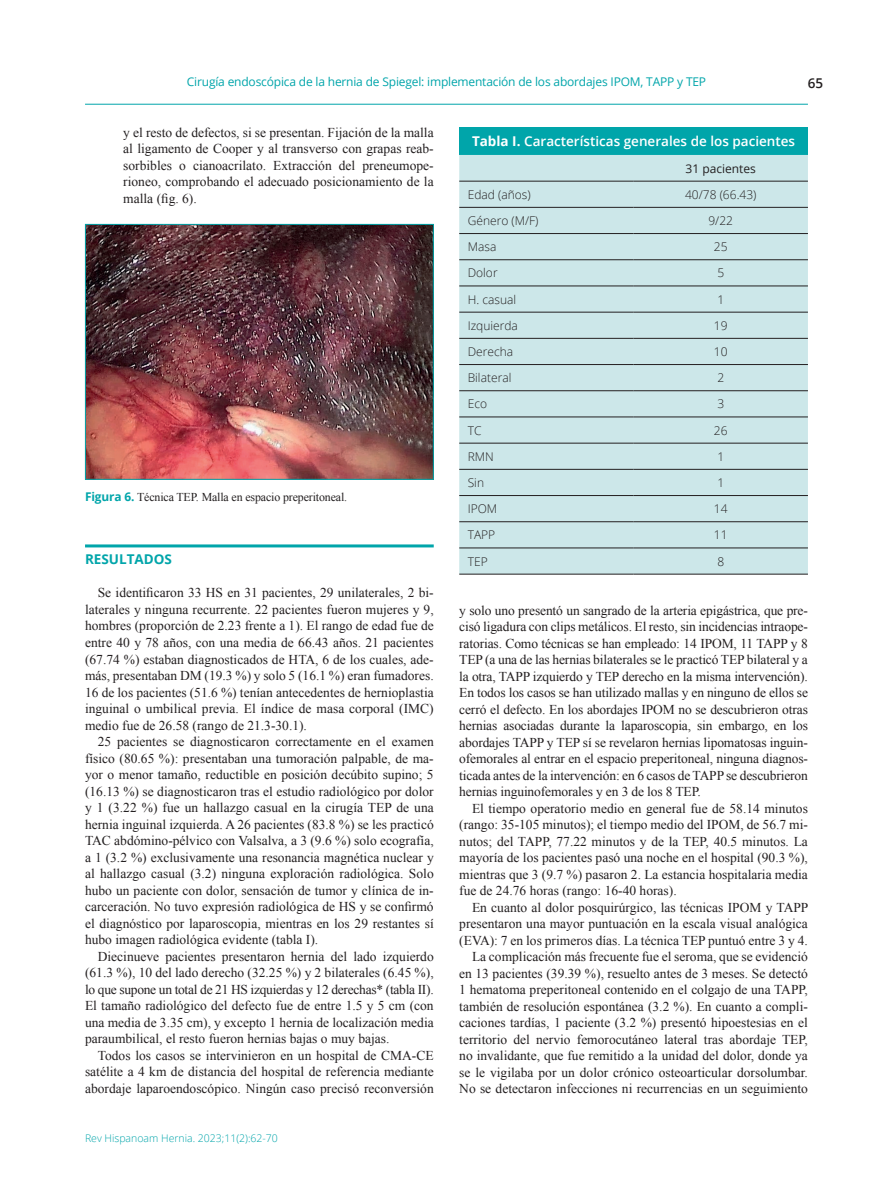
<style>
.page{position:relative;width:893px;height:1191px;background:#fff}
.page>*{position:absolute;margin:0;border:0;box-sizing:border-box;transform-origin:0 0}
.Texto_base{font:13.5px/16.5px "Times New Roman";color:#231f20;text-align:justify}
.Titulo{font:600 13.5px "Open Sans";color:#fff}
.Ladillo_1{font:700 13.5px "Open Sans";color:#00a5aa}
.t1{font:600 13.5px "Open Sans";color:#231f20}
.Interior_Izquierda{font:300 12px "Open Sans";color:#231f20}
.t2{font:12px "Open Sans";letter-spacing:-.015em;color:#00a5aa}
.Pie_figura{font:12px "Times New Roman";letter-spacing:-.01em;color:#231f20}
.Interior_Centro{font:300 12px "Open Sans";color:#231f20}
.Cabecera_Subcabecera{font:12px "Open Sans";color:#231f20}
.t3{font:300 10.5px "Open Sans";color:#00a5aa}
.s1{font-family:"Open Sans";font-weight:700;color:#00a5aa}
.s2{font-weight:700}
</style>
<div class="page">
<hr style="left:85px;top:104px;width:723px;height:1px;background:#00a5aa">
<img style="left:87px;top:226px;width:345px;height:252px">
<div style="left:85px;top:224px;width:349px;height:256px;border:1px solid #00a5aa"></div>
<hr style="left:85px;top:544px;width:349px;height:3px;background:#00a5aa">
<div style="left:459px;top:128px;width:349px;height:27px;background:#00a5aa"></div>
<div style="left:459px;top:155px;width:349px;height:419px;background:#cce7e9"></div>
<hr style="left:459px;top:181px;width:175px;height:1px;background:#231f20">
<hr style="left:634px;top:181px;width:174px;height:1px;background:#231f20">
<hr style="left:459px;top:207px;width:175px;height:1px;background:#231f20">
<hr style="left:634px;top:207px;width:174px;height:1px;background:#231f20">
<hr style="left:459px;top:233px;width:175px;height:1px;background:#231f20">
<hr style="left:634px;top:233px;width:174px;height:1px;background:#231f20">
<hr style="left:459px;top:259px;width:175px;height:1px;background:#231f20">
<hr style="left:634px;top:259px;width:174px;height:1px;background:#231f20">
<hr style="left:459px;top:285px;width:175px;height:1px;background:#231f20">
<hr style="left:634px;top:285px;width:174px;height:1px;background:#231f20">
<hr style="left:459px;top:312px;width:175px;height:1px;background:#231f20">
<hr style="left:634px;top:312px;width:174px;height:1px;background:#231f20">
<hr style="left:459px;top:338px;width:175px;height:1px;background:#231f20">
<hr style="left:634px;top:338px;width:174px;height:1px;background:#231f20">
<hr style="left:459px;top:364px;width:175px;height:1px;background:#231f20">
<hr style="left:634px;top:364px;width:174px;height:1px;background:#231f20">
<hr style="left:459px;top:390px;width:175px;height:1px;background:#231f20">
<hr style="left:634px;top:390px;width:174px;height:1px;background:#231f20">
<hr style="left:459px;top:416px;width:175px;height:1px;background:#231f20">
<hr style="left:634px;top:416px;width:174px;height:1px;background:#231f20">
<hr style="left:459px;top:443px;width:175px;height:1px;background:#231f20">
<hr style="left:634px;top:443px;width:174px;height:1px;background:#231f20">
<hr style="left:459px;top:469px;width:175px;height:1px;background:#231f20">
<hr style="left:634px;top:469px;width:174px;height:1px;background:#231f20">
<hr style="left:459px;top:495px;width:175px;height:1px;background:#231f20">
<hr style="left:634px;top:495px;width:174px;height:1px;background:#231f20">
<hr style="left:459px;top:521px;width:175px;height:1px;background:#231f20">
<hr style="left:634px;top:521px;width:174px;height:1px;background:#231f20">
<hr style="left:459px;top:547px;width:175px;height:1px;background:#231f20">
<hr style="left:634px;top:547px;width:174px;height:1px;background:#231f20">
<hr style="left:459px;top:574px;width:175px;height:1px;background:#231f20">
<hr style="left:634px;top:574px;width:174px;height:1px;background:#231f20">
<p class="t2" style="left:187px;top:74px;width:521px">Cirugía endoscópica de la hernia de Spiegel: implementación de los abordajes IPOM, TAPP y TEP</p>
<p class="t1" style="left:808px;top:74px;width:17px">65</p>
<p class="Texto_base" style="left:123px;top:124px;width:312px">y el resto de defectos, si se presentan. Fijación de la malla al ligamento de Cooper y al transverso con grapas reab&shy;sorbibles o cianoacrilato. Extracción del preneumope&shy;rioneo, comprobando el adecuado posicionamiento de la malla (fig. 6).</p>
<p class="Pie_figura" style="left:85px;top:489px;width:264px"><span class="s1">Figura 6.</span> Técnica TEP. Malla en espacio preperitoneal.</p>
<p class="Ladillo_1" style="left:85px;top:550px;width:89px">RESULTADOS</p>
<p class="Texto_base" style="left:85px;top:584px;width:350px;text-indent:13px">Se identificaron 33 HS en 31 pacientes, 29 unilaterales, 2 bi&shy;laterales y ninguna recurrente. 22 pacientes fueron mujeres y 9, hombres (proporción de 2.23 frente a 1). El rango de edad fue de entre 40 y 78 años, con una media de 66.43 años. 21 pacientes (67.74 %) estaban diagnosticados de HTA, 6 de los cuales, ade&shy;más, presentaban DM (19.3 %) y solo 5 (16.1 %) eran fumadores.<br>16 de los pacientes (51.6 %) tenían antecedentes de hernioplastia inguinal o umbilical previa. El índice de masa corporal (IMC) medio fue de 26.58 (rango de 21.3-30.1).</p>
<p class="Texto_base" style="left:85px;top:733px;width:350px;text-indent:13px">25 pacientes se diagnosticaron correctamente en el examen físico (80.65 %): presentaban una tumoración palpable, de ma&shy;yor o menor tamaño, reductible en posición decúbito supino; 5 (16.13 %) se diagnosticaron tras el estudio radiológico por dolor y 1 (3.22 %) fue un hallazgo casual en la cirugía TEP de una hernia inguinal izquierda. A 26 pacientes (83.8 %) se les practicó TAC abdómino-pélvico con Valsalva, a 3 (9.6 %) solo ecografía, a 1 (3.2 %) exclusivamente una resonancia magnética nuclear y al hallazgo casual (3.2) ninguna exploración radiológica. Solo hubo un paciente con dolor, sensación de tumor y clínica de in&shy;carceración. No tuvo expresión radiológica de HS y se confirmó el diagnóstico por laparoscopia, mientras en los 29 restantes sí hubo imagen radiológica evidente (tabla I).</p>
<p class="Texto_base" style="left:85px;top:947px;width:350px;text-indent:13px">Diecinueve pacientes presentaron hernia del lado izquierdo (61.3 %), 10 del lado derecho (32.25 %) y 2 bilaterales (6.45 %), lo que supone un total de 21 HS izquierdas y 12 derechas* (tabla II).<br>El tamaño radiológico del defecto fue de entre 1.5 y 5 cm (con una media de 3.35 cm), y excepto 1 hernia de localización media paraumbilical, el resto fueron hernias bajas o muy bajas.</p>
<p class="Texto_base" style="left:85px;top:1046px;width:350px;text-indent:13px">Todos los casos se intervinieron en un hospital de CMA-CE satélite a 4 km de distancia del hospital de referencia mediante abordaje laparoendoscópico. Ningún caso precisó reconversión</p>
<p class="t3" style="left:85px;top:1130px;width:194px">Rev Hispanoam Hernia. 2023;11(2):62-70</p>
<p class="Titulo" style="left:472px;top:132px;width:325px"><span class="s2">Tabla I.</span> Características generales de los pacientes</p>
<p class="Cabecera_Subcabecera" style="left:686px;top:160px;width:72px">31 pacientes</p>
<p class="Interior_Izquierda" style="left:468px;top:186px;width:64px">Edad (años)</p>
<p class="Interior_Centro" style="left:685px;top:186px;width:73px">40/78 (66.43)</p>
<p class="Interior_Izquierda" style="left:468px;top:212px;width:72px">Género (M/F)</p>
<p class="Interior_Centro" style="left:708px;top:212px;width:26px">9/22</p>
<p class="Interior_Izquierda" style="left:468px;top:239px;width:30px">Masa</p>
<p class="Interior_Centro" style="left:714px;top:239px;width:15px">25</p>
<p class="Interior_Izquierda" style="left:468px;top:265px;width:31px">Dolor</p>
<p class="Interior_Centro" style="left:717px;top:265px;width:8px">5</p>
<p class="Interior_Izquierda" style="left:468px;top:291px;width:50px">H. casual</p>
<p class="Interior_Centro" style="left:717px;top:291px;width:8px">1</p>
<p class="Interior_Izquierda" style="left:468px;top:317px;width:52px">Izquierda</p>
<p class="Interior_Centro" style="left:714px;top:317px;width:15px">19</p>
<p class="Interior_Izquierda" style="left:468px;top:343px;width:47px">Derecha</p>
<p class="Interior_Centro" style="left:714px;top:343px;width:15px">10</p>
<p class="Interior_Izquierda" style="left:468px;top:370px;width:45px">Bilateral</p>
<p class="Interior_Centro" style="left:717px;top:370px;width:8px">2</p>
<p class="Interior_Izquierda" style="left:468px;top:396px;width:21px">Eco</p>
<p class="Interior_Centro" style="left:717px;top:396px;width:8px">3</p>
<p class="Interior_Izquierda" style="left:468px;top:422px;width:15px">TC</p>
<p class="Interior_Centro" style="left:714px;top:422px;width:15px">26</p>
<p class="Interior_Izquierda" style="left:468px;top:448px;width:28px">RMN</p>
<p class="Interior_Centro" style="left:717px;top:448px;width:8px">1</p>
<p class="Interior_Izquierda" style="left:468px;top:474px;width:18px">Sin</p>
<p class="Interior_Centro" style="left:717px;top:474px;width:8px">1</p>
<p class="Interior_Izquierda" style="left:468px;top:500px;width:31px">IPOM</p>
<p class="Interior_Centro" style="left:714px;top:500px;width:15px">14</p>
<p class="Interior_Izquierda" style="left:468px;top:527px;width:29px">TAPP</p>
<p class="Interior_Centro" style="left:714px;top:527px;width:15px">11</p>
<p class="Interior_Izquierda" style="left:468px;top:553px;width:21px">TEP</p>
<p class="Interior_Centro" style="left:717px;top:553px;width:8px">8</p>
<p class="Texto_base" style="left:459px;top:602px;width:350px">y solo uno presentó un sangrado de la arteria epigástrica, que pre&shy;cisó ligadura con clips metálicos. El resto, sin incidencias intraope&shy;ratorias. Como técnicas se han empleado: 14 IPOM, 11 TAPP y 8<br>TEP (a una de las hernias bilaterales se le practicó TEP bilateral y a la otra, TAPP izquierdo y TEP derecho en la misma intervención).<br>En todos los casos se han utilizado mallas y en ninguno de ellos se cerró el defecto. En los abordajes IPOM no se descubrieron otras hernias asociadas durante la laparoscopia, sin embargo, en los abordajes TAPP y TEP sí se revelaron hernias lipomatosas inguin&shy;ofemorales al entrar en el espacio preperitoneal, ninguna diagnos&shy;ticada antes de la intervención: en 6 casos de TAPP se descubrieron hernias inguinofemorales y en 3 de los 8 TEP.</p>
<p class="Texto_base" style="left:459px;top:800px;width:350px;text-indent:13px">El tiempo operatorio medio en general fue de 58.14 minutos (rango: 35-105 minutos); el tiempo medio del IPOM, de 56.7 mi&shy;nutos; del TAPP, 77.22 minutos y de la TEP, 40.5 minutos. La mayoría de los pacientes pasó una noche en el hospital (90.3 %), mientras que 3 (9.7 %) pasaron 2. La estancia hospitalaria media fue de 24.76 horas (rango: 16-40 horas).</p>
<p class="Texto_base" style="left:459px;top:899px;width:351px;text-indent:13px">En cuanto al dolor posquirúrgico, las técnicas IPOM y TAPP presentaron una mayor puntuación en la escala visual analógica (EVA): 7 en los primeros días. La técnica TEP puntuó entre 3 y 4.</p>
<p class="Texto_base" style="left:459px;top:948px;width:350px;text-indent:13px">La complicación más frecuente fue el seroma, que se evidenció en 13 pacientes (39.39 %), resuelto antes de 3 meses. Se detectó 1 hematoma preperitoneal contenido en el colgajo de una TAPP, también de resolución espontánea (3.2 %). En cuanto a compli&shy;caciones tardías, 1 paciente (3.2 %) presentó hipoestesias en el territorio del nervio femorocutáneo lateral tras abordaje TEP, no invalidante, que fue remitido a la unidad del dolor, donde ya se le vigilaba por un dolor crónico osteoarticular dorsolumbar.<br>No se detectaron infecciones ni recurrencias en un seguimiento</p>
</div>
